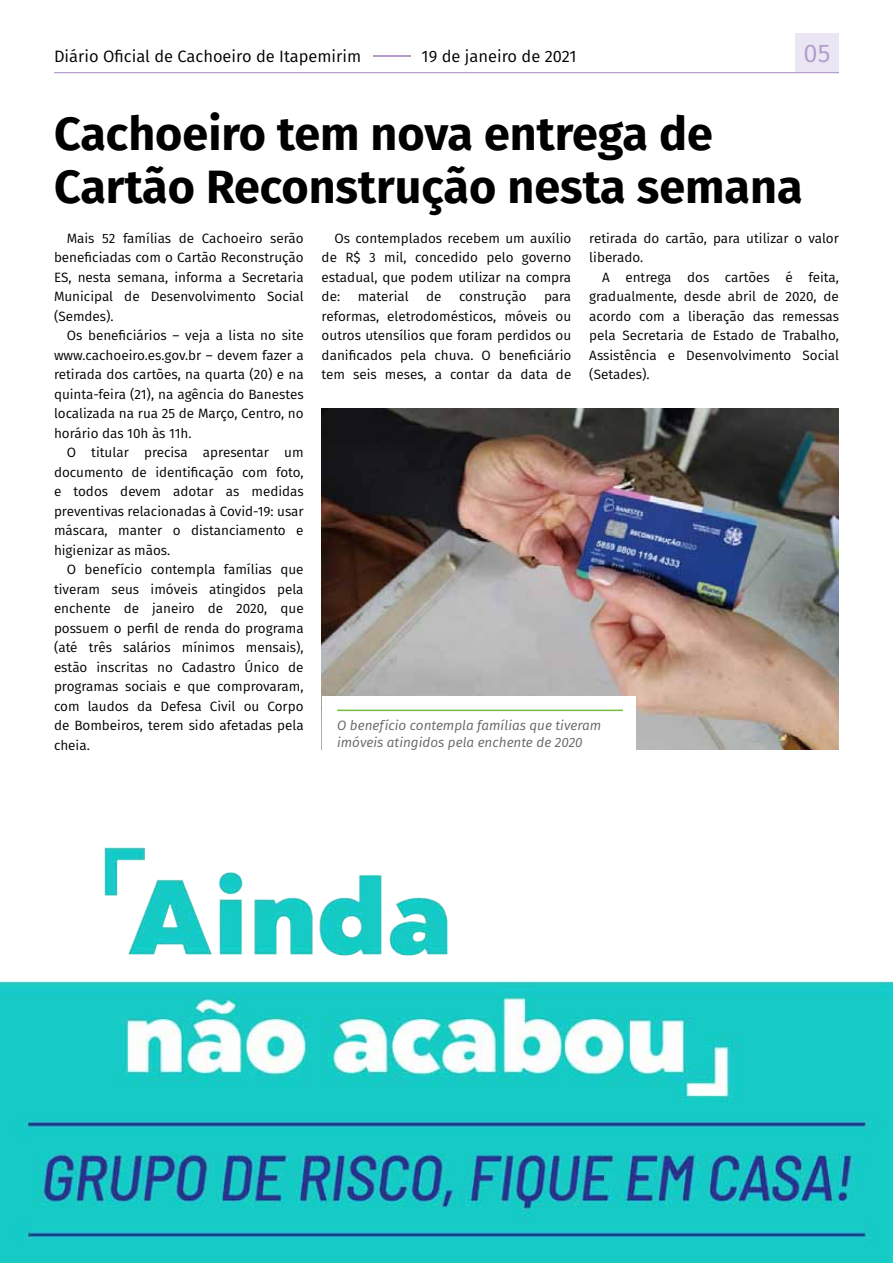
<style>
.page{position:relative;width:893px;height:1263px;background:#fff}
.page>*{position:absolute;margin:0;border:0;box-sizing:border-box;transform-origin:0 0}
.t1{font:700 46.65px/53.4px "Fira Sans";color:#000}
.t2{font:25.5px "Fira Sans";color:#b19ccb}
.t3{font:16.5px "Fira Sans";color:#000}
.t4{font:13.5px/19.5px "Fira Sans";color:#000;text-align:justify}
.t5{font:italic 13.5px/16.6px "Fira Sans";color:#666668}
.s1{color:#b19ccb}
</style>
<div class="page">
<div style="left:795px;top:33px;width:44px;height:40px;background:#ebe6f3"></div>
<hr style="left:54px;top:72px;width:785px;height:1px;background:#b19ccb">
<img style="left:322px;top:409px;width:517px;height:341px">
<div style="left:322px;top:696px;width:314px;height:54px;background:#fff"></div>
<hr style="left:337px;top:710px;width:286px;height:1px;background:#75c044">
<img style="left:1px;top:847px;width:891px;height:416px">
<p class="t3" style="left:54px;top:43px;width:524px">Diário Oficial de Cachoeiro de Itapemirim <span class="s1">–</span>19 de janeiro de 2021</p>
<h2 class="t2" style="left:804px;top:34px;width:28px">05</h2>
<h1 class="t1" style="left:54px;top:104px;width:750px">Cachoeiro tem nova entrega de<br>Cartão Reconstrução nesta semana</h1>
<p class="t4" style="left:54px;top:228px;width:251px;text-indent:13px">Mais 52 famílias de Cachoeiro serão beneficiadas com o Cartão Reconstrução ES, nesta semana, informa a Secretaria Municipal de Desenvolvimento Social (Semdes).</p>
<p class="t4" style="left:54px;top:325px;width:251px;text-indent:13px">Os beneficiários – veja a lista no site www.cachoeiro.es.gov.br – devem fazer a retirada dos cartões, na quarta (20) e na quinta-feira (21), na agência do Banestes localizada na rua 25 de Março, Centro, no horário das 10h às 11h.</p>
<p class="t4" style="left:54px;top:442px;width:251px;text-indent:13px">O titular precisa apresentar um documento de identificação com foto, e todos devem adotar as medidas preventivas relacionadas à Covid-19: usar máscara, manter o distanciamento e higienizar as mãos.</p>
<p class="t4" style="left:54px;top:559px;width:251px;text-indent:13px">O benefício contempla famílias que tiveram seus imóveis atingidos pela enchente de janeiro de 2020, que possuem o perfil de renda do programa (até três salários mínimos mensais), estão inscritas no Cadastro Único de programas sociais e que comprovaram, com laudos da Defesa Civil ou Corpo de Bombeiros, terem sido afetadas pela cheia.</p>
<p class="t4" style="left:322px;top:228px;width:251px;text-indent:13px">Os contemplados recebem um auxílio de R$ 3 mil, concedido pelo governo estadual, que podem utilizar na compra de:</p>
<p class="t4" style="left:358px;top:286px;width:52px">material</p>
<p class="t4" style="left:426px;top:286px;width:17px">de</p>
<p class="t4" style="left:459px;top:286px;width:69px">construção</p>
<p class="t4" style="left:322px;top:286px;width:251px;text-indent:222px">para reformas, eletrodomésticos, móveis ou outros utensílios que foram perdidos ou danificados pela chuva. O beneficiário tem seis meses, a contar da data de</p>
<p class="t4" style="left:589px;top:228px;width:251px">retirada do cartão, para utilizar o valor liberado.</p>
<p class="t4" style="left:589px;top:267px;width:251px;text-indent:13px">A entrega dos cartões é feita, gradualmente, desde abril de 2020, de acordo com a liberação das remessas pela Secretaria de Estado de Trabalho, Assistência e Desenvolvimento Social (Setades).</p>
<p class="t5" style="left:337px;top:717px;width:266px">O benefício contempla famílias que tiveram imóveis atingidos pela enchente de 2020</p>
</div>
